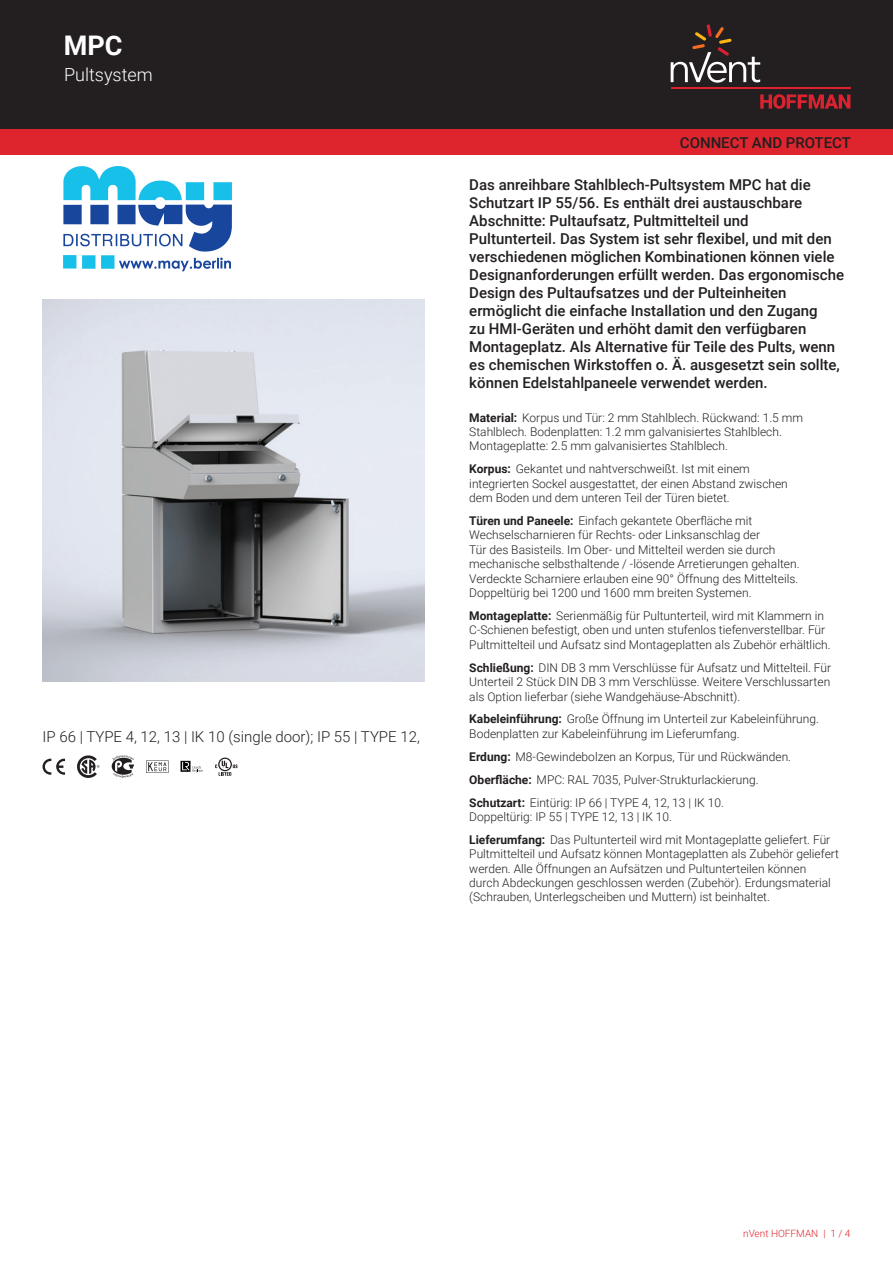
<style>
.page{position:relative;width:893px;height:1263px;background:#fff}
.page>*{position:absolute;margin:0;border:0;box-sizing:border-box;transform-origin:0 0}
.t1{font:700 27px "Roboto";color:#fff}
.t2{font:300 18px "Roboto";color:#fff}
.t3{font:500 15px/18px "Roboto";color:#231f20}
.t4{font:300 15px "Roboto";color:#231f20}
.t5{font:300 12px/14.4px "Roboto";color:#231f20}
.t6{font:300 10.05px "Roboto";color:#de252e}
.s1{font-weight:700}
</style>
<div class="page">
<div style="left:0;top:0;width:893px;height:129px;background:#231f20"></div>
<svg style="left:760px;top:94px;width:90px;height:15px"></svg>
<hr style="left:671px;top:88px;width:179px;height:1px;background:#db2230">
<svg style="left:671px;top:24px;width:89px;height:59px"></svg>
<div style="left:0;top:129px;width:893px;height:26px;background:#de252e"></div>
<img style="left:43px;top:299px;width:381px;height:382px">
<svg style="left:43px;top:759px;width:22px;height:16px"></svg>
<svg style="left:77px;top:755px;width:23px;height:23px"></svg>
<svg style="left:112px;top:755px;width:22px;height:23px"></svg>
<svg style="left:146px;top:760px;width:23px;height:13px"></svg>
<svg style="left:181px;top:761px;width:22px;height:11px"></svg>
<svg style="left:215px;top:757px;width:23px;height:19px"></svg>
<img style="left:64px;top:167px;width:168px;height:105px">
<h1 class="t1" style="left:64px;top:27px;width:60px">MPC</h1>
<h2 class="t2" style="left:64px;top:62px;width:90px">Pultsystem</h2>
<p class="t4" style="left:43px;top:726px;width:379px">IP 66 | TYPE 4, 12, 13 | IK 10 (single door); IP 55 | TYPE 12,</p>
<p class="t3" style="left:680px;top:133px;width:173px">CONNECT AND PROTECT</p>
<p class="t3" style="left:469px;top:175px;width:376px">Das anreihbare Stahlblech-Pultsystem MPC hat die Schutzart IP 55/56. Es enthält drei austauschbare Abschnitte: Pultaufsatz, Pultmittelteil und<br>Pultunterteil. Das System ist sehr flexibel, und mit den verschiedenen möglichen Kombinationen können viele Designanforderungen erfüllt werden. Das ergonomische Design des Pultaufsatzes und der Pulteinheiten ermöglicht die einfache Installation und den Zugang<br>zu HMI-Geräten und erhöht damit den verfügbaren Montageplatz. Als Alternative für Teile des Pults, wenn es chemischen Wirkstoffen o. Ä. ausgesetzt sein sollte, können Edelstahlpaneele verwendet werden.</p>
<p class="t5" style="left:469px;top:410px;width:335px"><span class="s1">Material:</span> Korpus und Tür: 2 mm Stahlblech. Rückwand: 1.5 mm<br>Stahlblech. Bodenplatten: 1.2 mm galvanisiertes Stahlblech.<br>Montageplatte: 2.5 mm galvanisiertes Stahlblech.</p>
<p class="t5" style="left:469px;top:461px;width:320px"><span class="s1">Korpus:</span> Gekantet und nahtverschweißt. Ist mit einem integrierten Sockel ausgestattet, der einen Abstand zwischen dem Boden und dem unteren Teil der Türen bietet.</p>
<p class="t5" style="left:469px;top:513px;width:332px"><span class="s1">Türen und Paneele:</span> Einfach gekantete Oberfläche mit Wechselscharnieren für Rechts- oder Linksanschlag der<br>Tür des Basisteils. Im Ober- und Mittelteil werden sie durch mechanische selbsthaltende / -lösende Arretierungen gehalten.<br>Verdeckte Scharniere erlauben eine 90° Öffnung des Mittelteils.<br>Doppeltürig bei 1200 und 1600 mm breiten Systemen.</p>
<p class="t5" style="left:469px;top:608px;width:363px"><span class="s1">Montageplatte:</span> Serienmäßig für Pultunterteil, wird mit Klammern in<br>C-Schienen befestigt, oben und unten stufenlos tiefenverstellbar. Für<br>Pultmittelteil und Aufsatz sind Montageplatten als Zubehör erhältlich.</p>
<p class="t5" style="left:469px;top:660px;width:363px;text-align:justify"><span class="s1">Schließung:</span> DIN DB 3 mm Verschlüsse für Aufsatz und Mittelteil. Für Unterteil 2 Stück DIN DB 3 mm Verschlüsse. Weitere Verschlussarten als Option lieferbar (siehe Wandgehäuse-Abschnitt).</p>
<p class="t5" style="left:469px;top:711px;width:351px"><span class="s1">Kabeleinführung:</span> Große Öffnung im Unterteil zur Kabeleinführung.<br>Bodenplatten zur Kabeleinführung im Lieferumfang.</p>
<p class="t5" style="left:469px;top:744px;width:323px;line-height:23px"><span class="s1">Erdung:</span> M8-Gewindebolzen an Korpus, Tür und Rückwänden.<br><span class="s1">Oberfläche:</span> MPC: RAL 7035, Pulver-Strukturlackierung.<br><span class="s1">Schutzart:</span> Eintürig: IP 66 | TYPE 4, 12, 13 | IK 10.</p>
<p class="t5" style="left:469px;top:805px;width:362px;line-height:23px">Doppeltürig: IP 55 | TYPE 12, 13 | IK 10.<br><span class="s1">Lieferumfang:</span> Das Pultunterteil wird mit Montageplatte geliefert. Für</p>
<p class="t5" style="left:469px;top:846px;width:371px">Pultmittelteil und Aufsatz können Montageplatten als Zubehör geliefert werden. Alle Öffnungen an Aufsätzen und Pultunterteilen können durch Abdeckungen geschlossen werden (Zubehör). Erdungsmaterial (Schrauben, Unterlegscheiben und Muttern) ist beinhaltet.</p>
<p class="t6" style="left:743px;top:1226px;width:109px">nVent HOFFMAN | 1 / 4</p>
</div>
